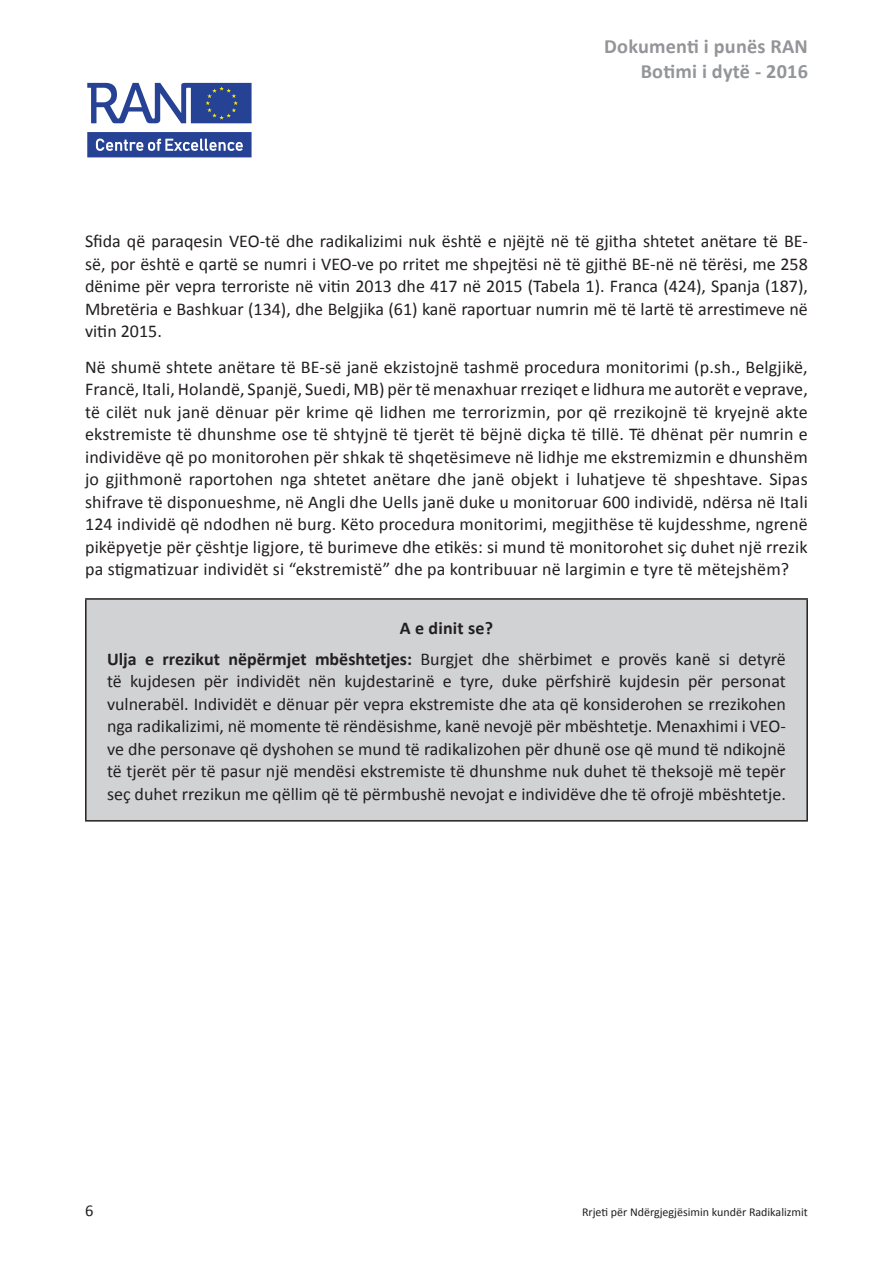
<style>
.page{position:relative;width:893px;height:1263px;background:#fff}
.page>*{position:absolute;margin:0;border:0;box-sizing:border-box;transform-origin:0 0}
.t1{font:700 20.25px/24.8px "Calibri";letter-spacing:.01em;color:#939598;text-align:right}
.t2{font:18px/22.5px "Calibri";color:#231f20;text-align:justify}
.t3{font:700 18px/31px "Calibri";letter-spacing:.01em;color:#231f20;text-align:center}
.t4{font:16.5px "Calibri";color:#231f20}
.t5{font:12px "Calibri";color:#231f20}
.s1{font-weight:400}
</style>
<div class="page">
<svg style="left:87px;top:83px;width:165px;height:40px"></svg>
<svg style="left:87px;top:132px;width:165px;height:25px;background:#4a61a6"></svg>
<div style="left:86px;top:599px;width:721px;height:222px;background:#d1d2d4"></div>
<hr style="left:85px;top:598px;width:723px;height:2px;background:#231f20">
<hr style="left:85px;top:600px;width:2px;height:220px;background:#231f20">
<hr style="left:806px;top:600px;width:2px;height:220px;background:#231f20">
<hr style="left:85px;top:820px;width:723px;height:1px;background:#231f20">
<p class="t1" style="left:604px;top:34px;width:205px">Dokumenti i punës RAN<br>Botimi i dytë - 2016</p>
<p class="t2" style="left:85px;top:230px;width:724px">Sfida që paraqesin VEO-të dhe radikalizimi nuk është e njëjtë në të gjitha shtetet anëtare të BE&shy;së, por është e qartë se numri i VEO-ve po rritet me shpejtësi në të gjithë BE-në në tërësi, me 258 dënime për vepra terroriste në vitin 2013 dhe 417 në 2015 (Tabela 1). Franca (424), Spanja (187), Mbretëria e Bashkuar (134), dhe Belgjika (61) kanë raportuar numrin më të lartë të arrestimeve në vitin 2015.</p>
<p class="t2" style="left:85px;top:355px;width:724px">Në shumë shtete anëtare të BE-së janë ekzistojnë tashmë procedura monitorimi (p.sh., Belgjikë, Francë, Itali, Holandë, Spanjë, Suedi, MB) për të menaxhuar rreziqet e lidhura me autorët e veprave, të cilët nuk janë dënuar për krime që lidhen me terrorizmin, por që rrezikojnë të kryejnë akte ekstremiste të dhunshme ose të shtyjnë të tjerët të bëjnë diçka të tillë. Të dhënat për numrin e individëve që po monitorohen për shkak të shqetësimeve në lidhje me ekstremizmin e dhunshëm jo gjithmonë raportohen nga shtetet anëtare dhe janë objekt i luhatjeve të shpeshtave. Sipas shifrave të disponueshme, në Angli dhe Uells janë duke u monitoruar 600 individë, ndërsa në Itali 124 individë që ndodhen në burg. Këto procedura monitorimi, megjithëse të kujdesshme, ngrenë pikëpyetje për çështje ligjore, të burimeve dhe etikës: si mund të monitorohet siç duhet një rrezik pa stigmatizuar individët si “ekstremistë” dhe pa kontribuuar në largimin e tyre të mëtejshëm?</p>
<p class="t3" style="left:107px;top:612px;width:680px">A e dinit se?<br>Ulja e rrezikut nëpërmjet mbështetjes: <span class="s1">Burgjet dhe shërbimet e provës kanë si detyrë</span></p>
<p class="t2" style="left:107px;top:670px;width:680px">të kujdesen për individët nën kujdestarinë e tyre, duke përfshirë kujdesin për personat vulnerabël. Individët e dënuar për vepra ekstremiste dhe ata që konsiderohen se rrezikohen nga radikalizimi, në momente të rëndësishme, kanë nevojë për mbështetje. Menaxhimi i VEO&shy;ve dhe personave që dyshohen se mund të radikalizohen për dhunë ose që mund të ndikojnë të tjerët për të pasur një mendësi ekstremiste të dhunshme nuk duhet të theksojë më tepër seç duhet rrezikun me qëllim që të përmbushë nevojat e individëve dhe të ofrojë mbështetje.</p>
<p class="t4" style="left:85px;top:1200px;width:10px">6</p>
<p class="t5" style="left:582px;top:1204px;width:227px">Rrjeti për Ndërgjegjësimin kundër Radikalizmit</p>
</div>
